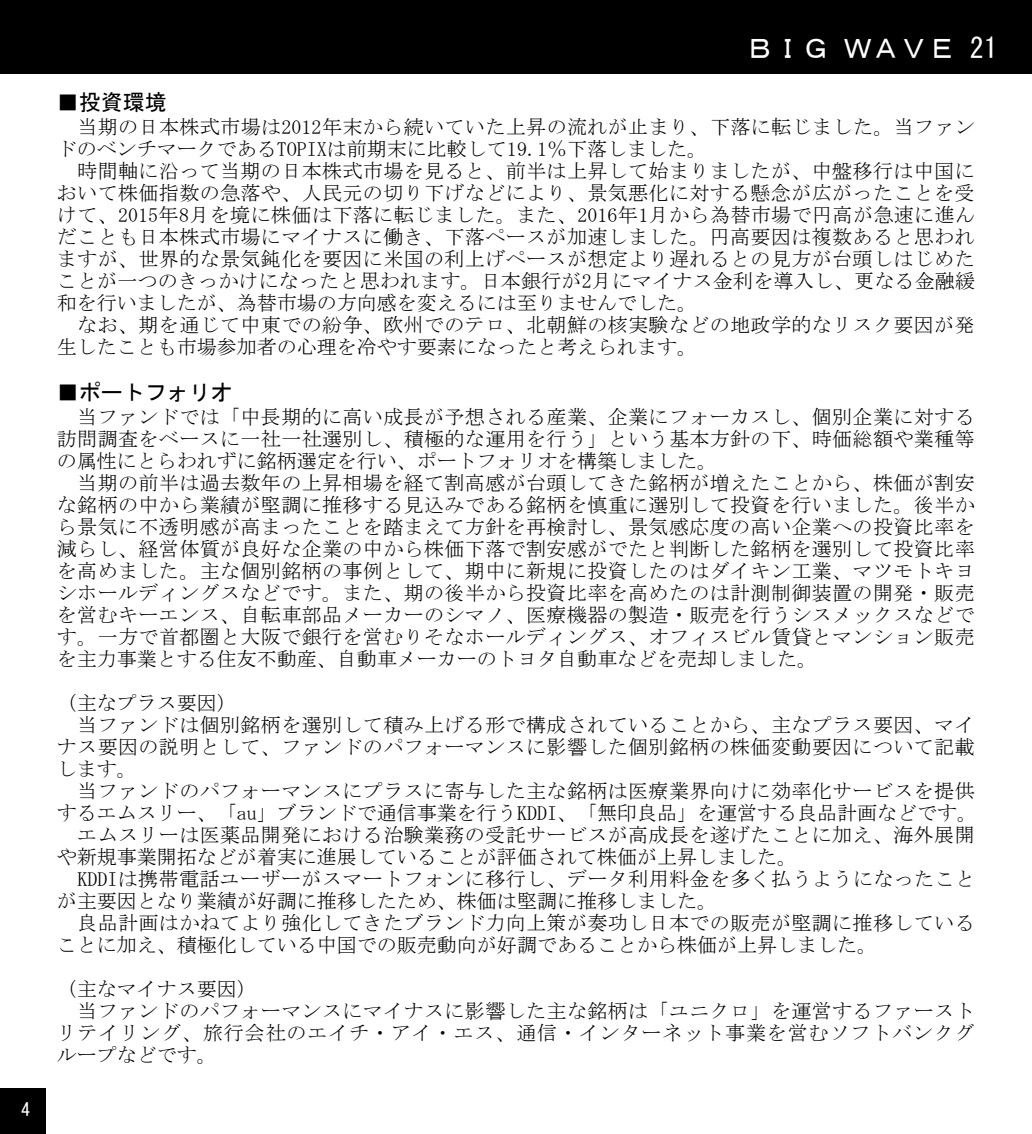
<style>
.page{position:relative;width:1032px;height:1134px;background:#fff}
.page>*{position:absolute;margin:0;border:0;box-sizing:border-box;transform-origin:0 0}
.t1{font:28px "MS Gothic";color:#fff}
.t2{font:22px "MS Gothic";color:#000}
.t3{font:20px/22px "MS Mincho";letter-spacing:.02em;color:#000}
.t4{font:18px "MS Gothic";color:#fff}
</style>
<div class="page">
<div style="left:0;top:0;width:1032px;height:74px;background:#000"></div>
<div style="left:0;top:1089px;width:45px;height:45px;background:#000"></div>
<p class="t4" style="left:21px;top:1101px;width:10px">4</p>
<h1 class="t1" style="left:746px;top:34px;width:253px">ＢＩＧ ＷＡＶＥ 21</h1>
<p class="t2" style="left:57px;top:91px;width:111px">■投資環境</p>
<p class="t3" style="left:57px;top:116px;width:920px">　当期の日本株式市場は2012年末から続いていた上昇の流れが止まり、下落に転じました。当ファンドのベンチマークであるTOPIXは前期末に比較して19.1％下落しました。<br>　時間軸に沿って当期の日本株式市場を見ると、前半は上昇して始まりましたが、中盤移行は中国において株価指数の急落や、人民元の切り下げなどにより、景気悪化に対する懸念が広がったことを受けて、2015年8月を境に株価は下落に転じました。また、2016年1月から為替市場で円高が急速に進んだことも日本株式市場にマイナスに働き、下落ペースが加速しました。円高要因は複数あると思われますが、世界的な景気鈍化を要因に米国の利上げペースが想定より遅れるとの見方が台頭しはじめたことが一つのきっかけになったと思われます。日本銀行が2月にマイナス金利を導入し、更なる金融緩和を行いましたが、為替市場の方向感を変えるには至りませんでした。<br>　なお、期を通じて中東での紛争、欧州でのテロ、北朝鮮の核実験などの地政学的なリスク要因が発生したことも市場参加者の心理を冷やす要素になったと考えられます。</p>
<p class="t2" style="left:57px;top:381px;width:177px">■ポートフォリオ</p>
<p class="t3" style="left:57px;top:406px;width:919px">　当ファンドでは「中長期的に高い成長が予想される産業、企業にフォーカスし、個別企業に対する訪問調査をベースに一社一社選別し、積極的な運用を行う」という基本方針の下、時価総額や業種等の属性にとらわれずに銘柄選定を行い、ポートフォリオを構築しました。<br>　当期の前半は過去数年の上昇相場を経て割高感が台頭してきた銘柄が増えたことから、株価が割安な銘柄の中から業績が堅調に推移する見込みである銘柄を慎重に選別して投資を行いました。後半から景気に不透明感が高まったことを踏まえて方針を再検討し、景気感応度の高い企業への投資比率を減らし、経営体質が良好な企業の中から株価下落で割安感がでたと判断した銘柄を選別して投資比率を高めました。主な個別銘柄の事例として、期中に新規に投資したのはダイキン工業、マツモトキヨシホールディングスなどです。また、期の後半から投資比率を高めたのは計測制御装置の開発・販売を営むキーエンス、自転車部品メーカーのシマノ、医療機器の製造・販売を行うシスメックスなどです。一方で首都圏と大阪で銀行を営むりそなホールディングス、オフィスビル賃貸とマンション販売を主力事業とする住友不動産、自動車メーカーのトヨタ自動車などを売却しました。</p>
<p class="t3" style="left:57px;top:692px;width:922px">（主なプラス要因）<br>　当ファンドは個別銘柄を選別して積み上げる形で構成されていることから、主なプラス要因、マイナス要因の説明として、ファンドのパフォーマンスに影響した個別銘柄の株価変動要因について記載します。<br>　当ファンドのパフォーマンスにプラスに寄与した主な銘柄は医療業界向けに効率化サービスを提供するエムスリー、「au」ブランドで通信事業を行うKDDI、「無印良品」を運営する良品計画などです。　エムスリーは医薬品開発における治験業務の受託サービスが高成長を遂げたことに加え、海外展開や新規事業開拓などが着実に進展していることが評価されて株価が上昇しました。<br>　KDDIは携帯電話ユーザーがスマートフォンに移行し、データ利用料金を多く払うようになったことが主要因となり業績が好調に推移したため、株価は堅調に推移しました。<br>　良品計画はかねてより強化してきたブランド力向上策が奏功し日本での販売が堅調に推移していることに加え、積極化している中国での販売動向が好調であることから株価が上昇しました。</p>
<p class="t3" style="left:57px;top:978px;width:919px">（主なマイナス要因）<br>　当ファンドのパフォーマンスにマイナスに影響した主な銘柄は「ユニクロ」を運営するファーストリテイリング、旅行会社のエイチ・アイ・エス、通信・インターネット事業を営むソフトバンクグループなどです。</p>
</div>
